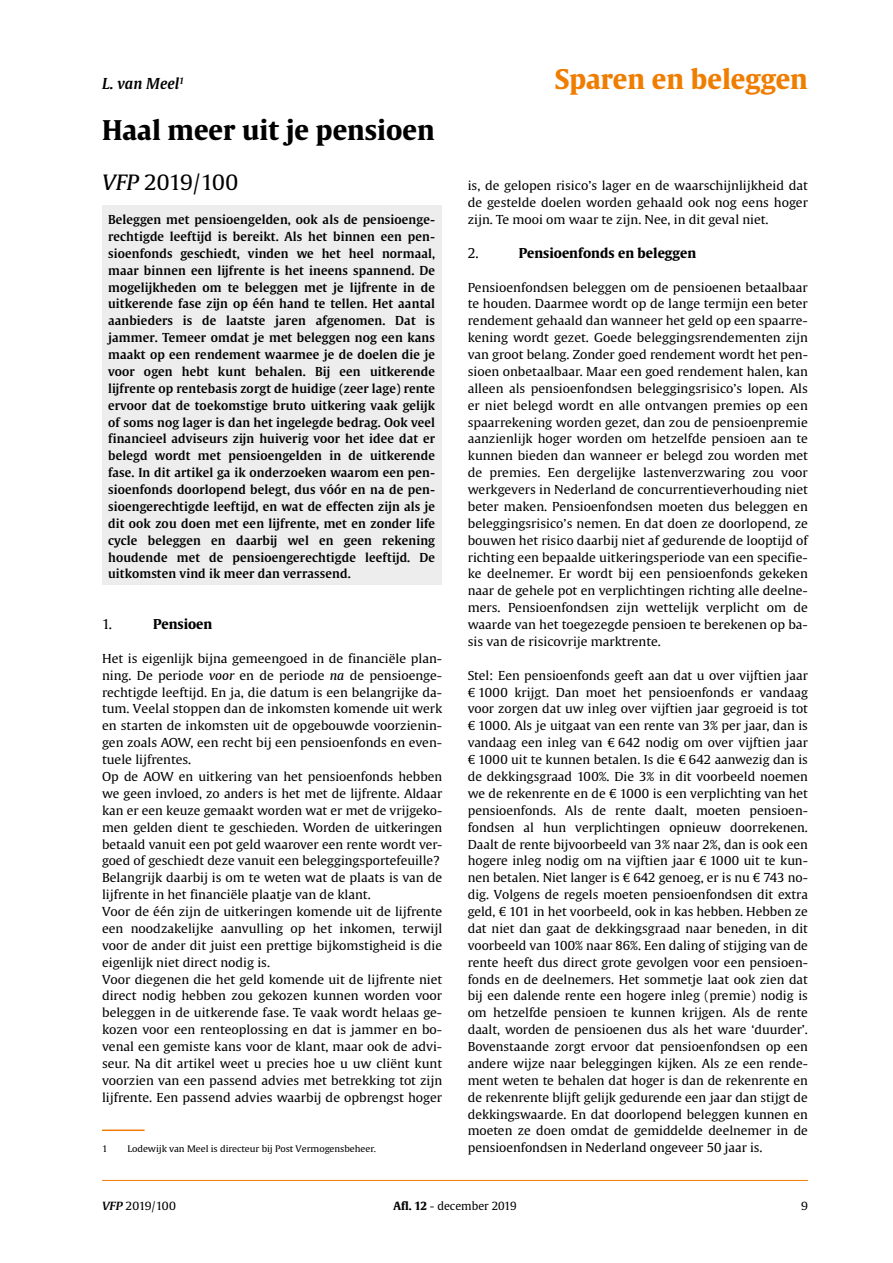
<style>
.page{position:relative;width:893px;height:1263px;background:#fff}
.page>*{position:absolute;margin:0;border:0;box-sizing:border-box;transform-origin:0 0}
.t1{font:700 27px "Thieme Gulliver 2008";color:#000}
.t2{font:700 27px "Thieme Gulliver 2008";color:#ef7d00}
.t3{font:21px "Thieme Gulliver 2008";letter-spacing:-.035em;color:#000;scale:1.05 1}
.t4{font:italic 600 15px "Thieme Gulliver 2008";color:#000}
.t5{font:700 13.5px "Thieme Gulliver 2008";color:#000}
.t6{font:13.5px "Thieme Gulliver 2008";color:#000}
.t7{font:12.3px/17px "Thieme Gulliver 2008";color:#000;text-align:justify;scale:1.05 1}
.t8{font:12.3px/17px "Thieme Gulliver 2008";color:#000;text-align:justify;scale:1.04 1}
.t9{font:600 12.3px/17px "Thieme Gulliver 2008";letter-spacing:.01em;color:#000;text-align:justify}
.t10{font:11.25px "Thieme Gulliver 2008";color:#000}
.t11{font:11.25px "Thieme Gulliver 2008";color:#000;scale:1.05 1}
.t12{font:9px "Thieme Gulliver 2008";letter-spacing:-.005em;color:#000;scale:1.05 1}
.s1{font-style:italic}
.s2{font-weight:700}
.s3{font-weight:600;font-style:italic}
</style>
<div class="page">
<hr style="left:102px;top:1180px;width:706px;height:1px;background:#ef7d00">
<div style="left:102px;top:205px;width:339px;height:379px;background:#ededed"></div>
<hr style="left:102px;top:1129px;width:43px;height:2px;background:#ef7d00">
<p class="t4" style="left:102px;top:72px;width:84px">L. van Meel<sup>1</sup></p>
<h1 class="t1" style="left:102px;top:108px;width:334px">Haal meer uit je pensioen</h1>
<h2 class="t3" style="left:102px;top:167px;width:131px"><span class="s1">VFP</span> 2019/100</h2>
<p class="t9" style="left:108px;top:211px;width:329px">Beleggen met pensioengelden, ook als de pensioenge&shy;rechtigde leeftijd is bereikt. Als het binnen een pen&shy;sioenfonds geschiedt, vinden we het heel normaal, maar binnen een lijfrente is het ineens spannend. De mogelijkheden om te beleggen met je lijfrente in de uitkerende fase zijn op één hand te tellen. Het aantal aanbieders is de laatste jaren afgenomen. Dat is jammer. Temeer omdat je met beleggen nog een kans maakt op een rendement waarmee je de doelen die je voor ogen hebt kunt behalen. Bij een uitkerende lijfrente op rentebasis zorgt de huidige (zeer lage) rente ervoor dat de toekomstige bruto uitkering vaak gelijk of soms nog lager is dan het ingelegde bedrag. Ook veel financieel adviseurs zijn huiverig voor het idee dat er belegd wordt met pensioengelden in de uitkerende fase. In dit artikel ga ik onderzoeken waarom een pen&shy;sioenfonds doorlopend belegt, dus vóór en na de pen&shy;sioengerechtigde leeftijd, en wat de effecten zijn als je dit ook zou doen met een lijfrente, met en zonder life cycle beleggen en daarbij wel en geen rekening houdende met de pensioengerechtigde leeftijd. De uitkomsten vind ik meer dan verrassend.</p>
<p class="t6" style="left:102px;top:614px;width:11px">1.</p>
<p class="t5" style="left:153px;top:613px;width:61px">Pensioen</p>
<p class="t7" style="left:102px;top:649px;width:326px;text-align:left">Het is eigenlijk bijna gemeengoed in de financiële plan&shy;ning. De periode <span class="s1">voor</span> en de periode <span class="s1">na</span> de pensioenge&shy;rechtigde leeftijd. En ja, die datum is een belangrijke da&shy;tum. Veelal stoppen dan de inkomsten komende uit werk en starten de inkomsten uit de opgebouwde voorzienin&shy;gen zoals AOW, een recht bij een pensioenfonds en even&shy;tuele lijfrentes.<br>Op de AOW en uitkering van het pensioenfonds hebben we geen invloed, zo anders is het met de lijfrente. Aldaar kan er een keuze gemaakt worden wat er met de vrijgeko&shy;men gelden dient te geschieden. Worden de uitkeringen betaald vanuit een pot geld waarover een rente wordt ver&shy;goed of geschiedt deze vanuit een beleggingsportefeuille?<br>Belangrijk daarbij is om te weten wat de plaats is van de lijfrente in het financiële plaatje van de klant.<br>Voor de één zijn de uitkeringen komende uit de lijfrente een noodzakelijke aanvulling op het inkomen, terwijl voor de ander dit juist een prettige bijkomstigheid is die eigenlijk niet direct nodig is.<br>Voor diegenen die het geld komende uit de lijfrente niet direct nodig hebben zou gekozen kunnen worden voor beleggen in de uitkerende fase. Te vaak wordt helaas ge&shy;kozen voor een renteoplossing en dat is jammer en bo&shy;venal een gemiste kans voor de klant, maar ook de advi&shy;seur. Na dit artikel weet u precies hoe u uw cliënt kunt voorzien van een passend advies met betrekking tot zijn lijfrente. Een passend advies waarbij de opbrengst hoger</p>
<p class="t12" style="left:102px;top:1142px;width:19px">1 L</p>
<p class="t12" style="left:132px;top:1142px;width:234px">odewijk van Meel is directeur bij Post Vermogensbeheer.</p>
<h1 class="t2" style="left:555px;top:57px;width:254px">Sparen en beleggen</h1>
<p class="t7" style="left:468px;top:177px;width:326px">is, de gelopen risico’s lager en de waarschijnlijkheid dat de gestelde doelen worden gehaald ook nog eens hoger zijn. Te mooi om waar te zijn. Nee, in dit geval niet.</p>
<p class="t6" style="left:468px;top:243px;width:12px">2.</p>
<p class="t5" style="left:519px;top:242px;width:179px">Pensioenfonds en beleggen</p>
<p class="t7" style="left:468px;top:278px;width:325px">Pensioenfondsen beleggen om de pensioenen betaalbaar te houden. Daarmee wordt op de lange termijn een beter rendement gehaald dan wanneer het geld op een spaarre&shy;kening wordt gezet. Goede beleggingsrendementen zijn van groot belang. Zonder goed rendement wordt het pen&shy;sioen onbetaalbaar. Maar een goed rendement halen, kan alleen als pensioenfondsen beleggingsrisico’s lopen. Als er niet belegd wordt en alle ontvangen premies op een spaarrekening worden gezet, dan zou de pensioenpremie aanzienlijk hoger worden om hetzelfde pensioen aan te kunnen bieden dan wanneer er belegd zou worden met de premies. Een dergelijke lastenverzwaring zou voor werkgevers in Nederland de concurrentieverhouding niet beter maken. Pensioenfondsen moeten dus beleggen en beleggingsrisico’s nemen. En dat doen ze doorlopend, ze bouwen het risico daarbij niet af gedurende de looptijd of richting een bepaalde uitkeringsperiode van een specifie&shy;ke deelnemer. Er wordt bij een pensioenfonds gekeken naar de gehele pot en verplichtingen richting alle deelne&shy;mers. Pensioenfondsen zijn wettelijk verplicht om de waarde van het toegezegde pensioen te berekenen op ba&shy;sis van de risicovrije marktrente.</p>
<p class="t8" style="left:468px;top:666px;width:329px">Stel: Een pensioenfonds geeft aan dat u over vijftien jaar € 1000 krijgt. Dan moet het pensioenfonds er vandaag voor zorgen dat uw inleg over vijftien jaar gegroeid is tot € 1000. Als je uitgaat van een rente van 3% per jaar, dan is vandaag een inleg van € 642 nodig om over vijftien jaar € 1000 uit te kunnen betalen. Is die € 642 aanwezig dan is de dekkingsgraad 100%. Die 3% in dit voorbeeld noemen we de rekenrente en de € 1000 is een verplichting van het pensioenfonds. Als de rente daalt, moeten pensioen&shy;fondsen al hun verplichtingen opnieuw doorrekenen.<br>Daalt de rente bijvoorbeeld van 3% naar 2%, dan is ook een hogere inleg nodig om na vijftien jaar € 1000 uit te kun&shy;nen betalen. Niet langer is € 642 genoeg, er is nu € 743 no&shy;dig. Volgens de regels moeten pensioenfondsen dit extra geld, € 101 in het voorbeeld, ook in kas hebben. Hebben ze dat niet dan gaat de dekkingsgraad naar beneden, in dit voorbeeld van 100% naar 86%. Een daling of stijging van de rente heeft dus direct grote gevolgen voor een pensioen&shy;fonds en de deelnemers. Het sommetje laat ook zien dat bij een dalende rente een hogere inleg (premie) nodig is om hetzelfde pensioen te kunnen krijgen. Als de rente daalt, worden de pensioenen dus als het ware ‘duurder’.<br>Bovenstaande zorgt ervoor dat pensioenfondsen op een andere wijze naar beleggingen kijken. Als ze een rende&shy;ment weten te behalen dat hoger is dan de rekenrente en de rekenrente blijft gelijk gedurende een jaar dan stijgt de dekkingswaarde. En dat doorlopend beleggen kunnen en moeten ze doen omdat de gemiddelde deelnemer in de pensioenfondsen in Nederland ongeveer 50 jaar is.</p>
<p class="t10" style="left:393px;top:1197px;width:125px"><span class="s2">Afl. 12</span> - december 2019</p>
<p class="t11" style="left:102px;top:1198px;width:72px"><span class="s3">VFP</span> 2019/100</p>
<p class="t11" style="left:801px;top:1198px;width:8px">9</p>
</div>
